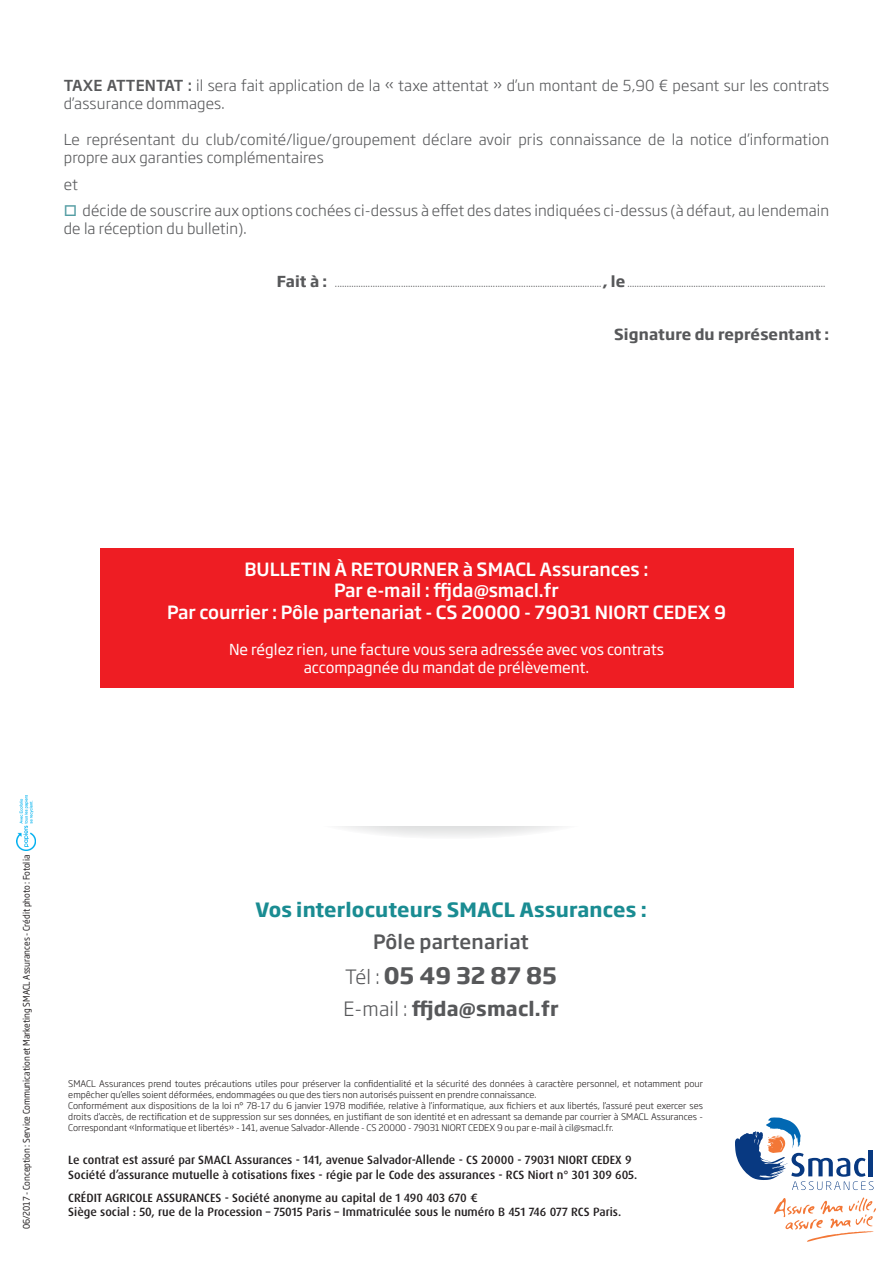
<style>
.page{position:relative;width:893px;height:1263px;background:#fff}
.page>*{position:absolute;margin:0;border:0;box-sizing:border-box;transform-origin:0 0}
.t1{font:700 22.5px "Soho Gothic Pro";letter-spacing:.01em;color:#57585a}
.t2{font:700 19.5px "Soho Gothic Pro";letter-spacing:.01em;color:#1a8c92}
.t3{font:700 19.5px "Soho Gothic Pro";letter-spacing:.01em;color:#57585a}
.t4{font:500 19.5px "Soho Gothic Pro";letter-spacing:.01em;color:#57585a}
.t5{font:500 18px/21.6px "Soho Gothic Pro";color:#fff;text-align:center}
.t6{font:300 15px/18px "Soho Gothic Pro";letter-spacing:.01em;color:#57585a}
.t7{font:15px/18px "Soho Gothic Pro";color:#fff;text-align:center}
.t8{font:700 15px "Soho Gothic Pro";letter-spacing:.01em;color:#57585a}
.t9{font:500 12px/14.4px "Dax Pro";color:#231f20}
.t10{font:300 9px/10.8px "Soho Gothic Pro";color:#231f20}
.t11{font:9px "Soho Gothic Pro";color:#57585a}
.t12{font:9px "Soho Gothic Pro";color:#231f20;scale:.9 1}
.s1{font-weight:500}
.s2{color:#549da3}
.s3{font-weight:700;font-size:15px}
.s4{font-weight:300;font-size:19.5px}
.s5{font-weight:300}
</style>
<div class="page">
<div style="left:100px;top:549px;width:693px;height:139px;background:#ee1d23"></div>
<svg style="left:774px;top:1197px;width:102px;height:45px"></svg>
<svg style="left:735px;top:1117px;width:138px;height:73px"></svg>
<img style="left:17px;top:795px;width:19px;height:55px">
<svg style="left:296px;top:781px;width:310px;height:58px;fill:#eff0f0"></svg>
<div style="left:296px;top:773px;width:310px;height:52px;background:#fff"></div>
<h3 class="t6" style="left:64px;top:76px;width:767px"><span class="s1">TAXE ATTENTAT :</span> il sera fait application de la « taxe attentat » d’un montant de 5,90 € pesant sur les contrats d’assurance dommages.</h3>
<h3 class="t6" style="left:64px;top:130px;width:767px">Le représentant du club/comité/ligue/groupement déclare avoir pris connaissance de la notice d’information propre aux garanties complémentaires</h3>
<h3 class="t6" style="left:64px;top:174px;width:16px">et</h3>
<h3 class="t6" style="left:64px;top:201px;width:767px"><span class="s2">□</span> décide de souscrire aux options cochées ci-dessus à effet des dates indiquées ci-dessus (à défaut, au lendemain de la réception du bulletin).</h3>
<p class="t11" style="left:277px;top:277px;width:550px"><span class="s3">Fait à :</span> .................................................................................................................<span class="s3">, le</span> ....................................................................................</p>
<h3 class="t8" style="left:614px;top:323px;width:217px">Signature du représentant :</h3>
<h3 class="t5" style="left:167px;top:557px;width:560px">BULLETIN À RETOURNER à SMACL Assurances :<br>Par e-mail : ffjda@smacl.fr<br>Par courrier : Pôle partenariat - CS 20000 - 79031 NIORT CEDEX 9</h3>
<h3 class="t7" style="left:229px;top:640px;width:436px">Ne réglez rien, une facture vous sera adressée avec vos contrats accompagnée du mandat de prélèvement.</h3>
<p class="t12" style="left:20px;top:1229px;width:417px;rotate:-90deg">06/2017 - Conception : Service Communication et Marketing SMACL Assurances - Crédit photo : Fotolia</p>
<h2 class="t2" style="left:255px;top:894px;width:393px">Vos interlocuteurs SMACL Assurances :</h2>
<h2 class="t4" style="left:373px;top:926px;width:157px">Pôle partenariat</h2>
<h1 class="t1" style="left:345px;top:958px;width:213px"><span class="s4">Tél :</span> 05 49 32 87 85</h1>
<h2 class="t3" style="left:343px;top:993px;width:217px"><span class="s5">E-mail :</span> ffjda@smacl.fr</h2>
<p class="t10" style="left:68px;top:1078px;width:636px">SMACL Assurances prend toutes précautions utiles pour préserver la confidentialité et la sécurité des données à caractère personnel, et notamment pour empêcher qu’elles soient déformées, endommagées ou que des tiers non autorisés puissent en prendre connaissance.<br>Conformément aux dispositions de la loi n° 78-17 du 6 janvier 1978 modifiée, relative à l’informatique, aux fichiers et aux libertés, l’assuré peut exercer ses droits d’accès, de rectification et de suppression sur ses données, en justifiant de son identité et en adressant sa demande par courrier à SMACL Assurances - Correspondant «Informatique et libertés» - 141, avenue Salvador-Allende - CS 20000 - 79031 NIORT CEDEX 9 ou par e-mail à cil@smacl.fr.</p>
<h3 class="t9" style="left:68px;top:1153px;width:571px">Le contrat est assuré par SMACL Assurances - 141, avenue Salvador-Allende - CS 20000 - 79031 NIORT CEDEX 9<br>Société d’assurance mutuelle à cotisations fixes - régie par le Code des assurances - RCS Niort n° 301 309 605.</h3>
<h3 class="t9" style="left:68px;top:1190px;width:554px">CRÉDIT AGRICOLE ASSURANCES - Société anonyme au capital de 1 490 403 670 €<br>Siège social : 50, rue de la Procession – 75015 Paris – Immatriculée sous le numéro B 451 746 077 RCS Paris.</h3>
</div>
